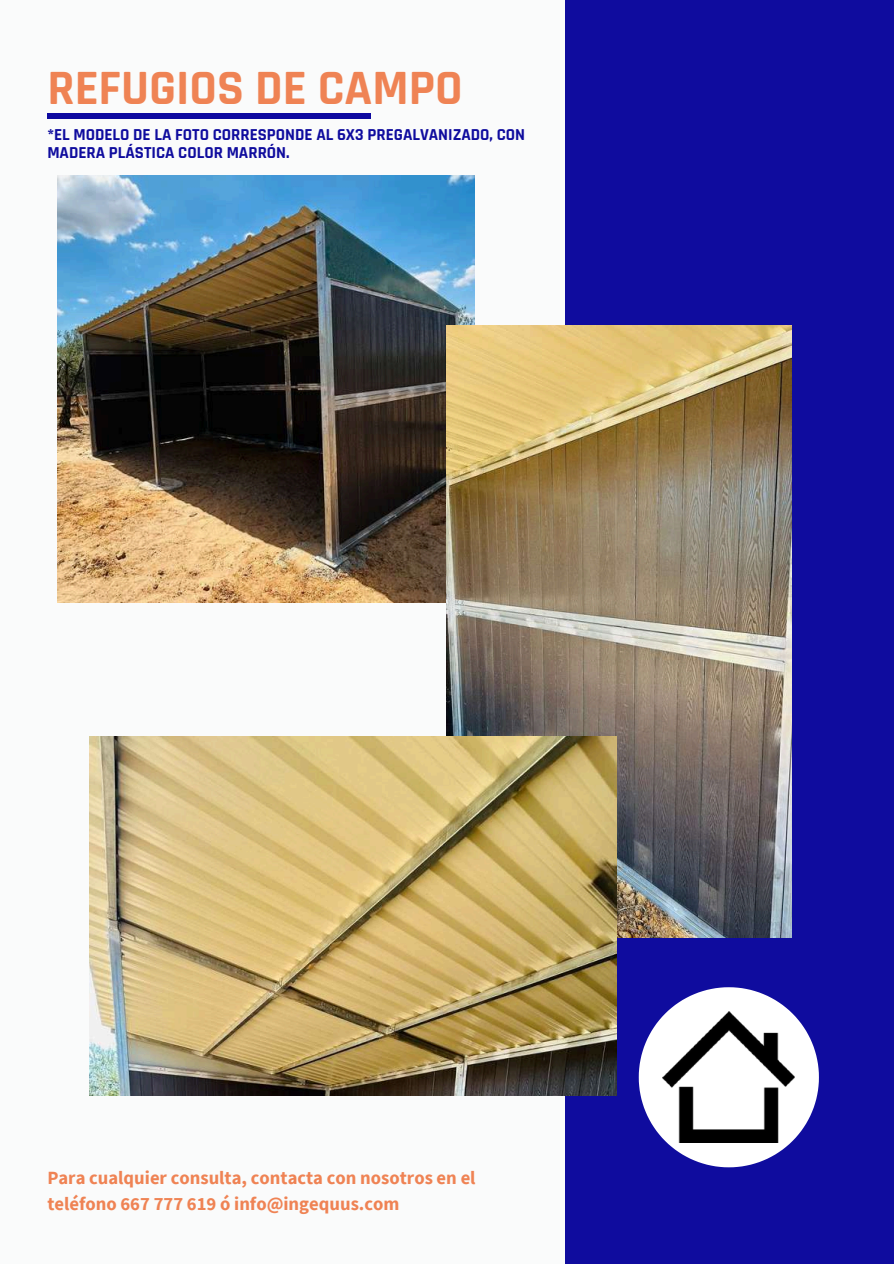
<style>
.page{position:relative;width:894px;height:1264px;background:#fff}
.page>*{position:absolute;margin:0;border:0;box-sizing:border-box;transform-origin:0 0}
.t1{font:700 49.95px "Rajdhani";color:#ef8354}
.t2{font:700 18.6px/26.1px "Source Sans Pro";color:#ef8354}
.t3{font:700 16.95px/18px "Rajdhani";color:#0f0c9e}
</style>
<div class="page">
<div style="left:0;top:0;width:893px;height:1263px;background:#fafbfb"></div>
<div style="left:564px;top:0;width:329px;height:1263px;background:#0f0c9e"></div>
<svg style="left:638px;top:987px;width:180px;height:180px"></svg>
<img style="left:662px;top:1011px;width:132px;height:131px">
<img style="left:58px;top:175px;width:416px;height:428px">
<img style="left:446px;top:326px;width:345px;height:611px">
<img style="left:89px;top:736px;width:527px;height:359px">
<div style="left:47px;top:113px;width:323px;height:6px;background:#0e0aa0"></div>
<h1 class="t1" style="left:47px;top:58px;width:417px">REFUGIOS DE CAMPO</h1>
<p class="t3" style="left:47px;top:126px;width:479px">*EL MODELO DE LA FOTO CORRESPONDE AL 6X3 PREGALVANIZADO, CON<br>MADERA PLÁSTICA COLOR MARRÓN.</p>
<p class="t2" style="left:47px;top:1164px;width:429px">Para cualquier consulta, contacta con nosotros en el teléfono 667 777 619 ó info@ingequus.com</p>
</div>
